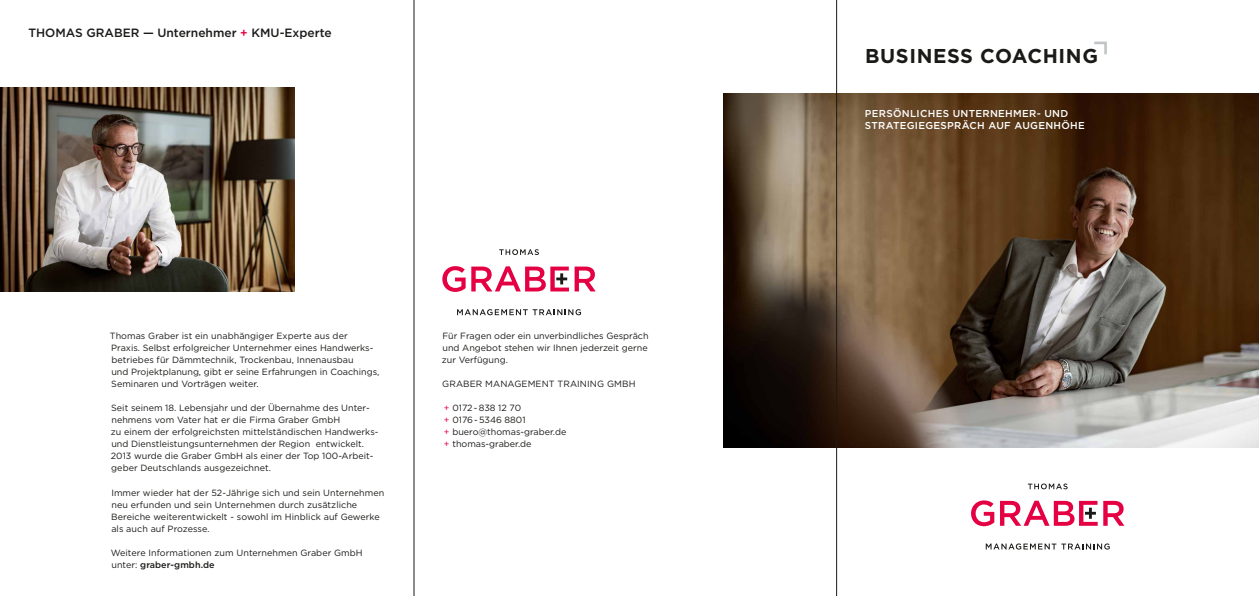
<style>
.page{position:relative;width:1259px;height:596px;background:#fff}
.page>*{position:absolute;margin:0;border:0;box-sizing:border-box;transform-origin:0 0}
.t1{font:700 20px "Gotham";letter-spacing:.03em;color:#1a1a18}
.t2{font:500 12px "Gotham";color:#1a1a18}
.t3{font:500 10px/12px "Gotham";letter-spacing:.03em;color:#fff}
.t4{font:9px/12px "Gotham";color:#1a1a18}
.s1{color:#e40042}
.s2{font-weight:500}
</style>
<div class="page">
<svg style="left:1028px;top:483px;width:39px;height:6px"></svg>
<svg style="left:985px;top:543px;width:124px;height:6px"></svg>
<svg style="left:971px;top:500px;width:23px;height:26px"></svg>
<svg style="left:1103px;top:500px;width:21px;height:25px"></svg>
<svg style="left:1000px;top:500px;width:97px;height:25px"></svg>
<svg style="left:499px;top:249px;width:40px;height:6px"></svg>
<svg style="left:457px;top:309px;width:124px;height:6px"></svg>
<svg style="left:442px;top:266px;width:23px;height:26px"></svg>
<svg style="left:471px;top:266px;width:125px;height:25px"></svg>
<img style="left:0;top:87px;width:294px;height:204px">
<svg style="left:1094px;top:41px;width:13px;height:14px"></svg>
<img style="left:723px;top:93px;width:536px;height:354px">
<hr style="left:414px;top:0;width:1px;height:595px;background:#1a1a18">
<hr style="left:836px;top:0;width:1px;height:595px;background:#1a1a18">
<h2 class="t2" style="left:28px;top:24px;width:305px">THOMAS GRABER — Unternehmer <span class="s1">+</span> KMU-Experte</h2>
<p class="t4" style="left:110px;top:330px;width:271px">Thomas Graber ist ein unabhängiger Experte aus der<br>Praxis. Selbst erfolgreicher Unternehmer eines Handwerks&shy;betriebes für Dämmtechnik, Trockenbau, Innenausbau<br>und Projektplanung, gibt er seine Erfahrungen in Coachings, Seminaren und Vorträgen weiter.</p>
<p class="t4" style="left:111px;top:402px;width:269px">Seit seinem 18. Lebensjahr und der Übernahme des Unter&shy;nehmens vom Vater hat er die Firma Graber GmbH<br>zu einem der erfolgreichsten mittelständischen Handwerks&shy;und Dienstleistungsunternehmen der Region entwickelt.<br>2013 wurde die Graber GmbH als einer der Top 100-Arbeit&shy;geber Deutschlands ausgezeichnet.</p>
<p class="t4" style="left:111px;top:486px;width:275px">Immer wieder hat der 52-Jährige sich und sein Unternehmen neu erfunden und sein Unternehmen durch zusätzliche Bereiche weiterentwickelt - sowohl im Hinblick auf Gewerke als auch auf Prozesse.</p>
<p class="t4" style="left:111px;top:546px;width:253px">Weitere Informationen zum Unternehmen Graber GmbH unter: <span class="s2">graber-gmbh.de</span></p>
<p class="t4" style="left:442px;top:330px;width:208px;text-align:justify">Für Fragen oder ein unverbindliches Gespräch und Angebot stehen wir Ihnen jederzeit gerne zur Verfügung.</p>
<p class="t4" style="left:442px;top:378px;width:195px">GRABER MANAGEMENT TRAINING GMBH</p>
<p class="t4" style="left:444px;top:402px;width:124px"><span class="s1">+</span> 0172 - 838 12 70<br><span class="s1">+</span> 0176 - 5346 8801<br><span class="s1">+</span> buero@thomas-graber.de <span class="s1">+</span> thomas-graber.de</p>
<h1 class="t1" style="left:865px;top:44px;width:234px">BUSINESS COACHING</h1>
<p class="t3" style="left:865px;top:107px;width:221px">PERSÖNLICHES UNTERNEHMER- UND<br>STRATEGIEGESPRÄCH AUF AUGENHÖHE</p>
</div>
